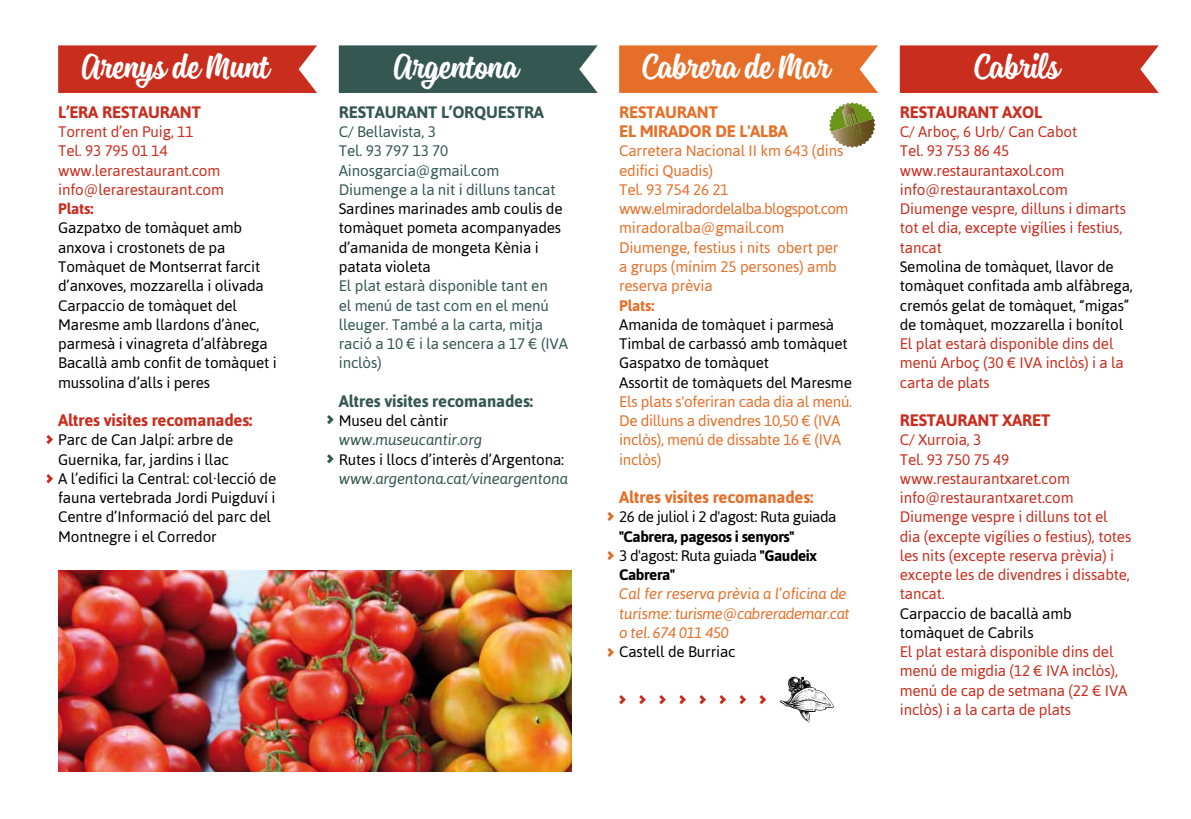
<style>
.page{position:relative;width:1191px;height:819px;background:#fff}
.page>*{position:absolute;margin:0;border:0;box-sizing:border-box;transform-origin:0 0}
.t1{font:42px "Sanelma";color:#fff}
.t2{font:700 16.62px "Asap";letter-spacing:-.01em;color:#c92d1e}
.t3{font:700 16.62px/19.2px "Asap";letter-spacing:-.01em;color:#e56f29}
.t4{font:700 16.62px "Asap";letter-spacing:-.01em;color:#345851}
.t5{font:15.22px/19.2px "Asap";letter-spacing:-.01em;color:#000}
.t6{font:15.22px/19.2px "Asap";letter-spacing:-.01em;color:#c92d1e}
.t7{font:15.22px/19.2px "Asap";letter-spacing:-.01em;color:#e56f29}
.t8{font:15.22px/19.2px "Asap";letter-spacing:-.01em;color:#345851}
.t9{font:italic 15.22px/19.2px "Asap";letter-spacing:-.03em;color:#e56f29}
.t10{font:700 15.22px/19.2px "Asap";letter-spacing:-.03em;color:#000}
.t11{font:italic 15.22px "Asap";letter-spacing:-.01em;color:#345851}
.t12{font:15.22px "Asap";letter-spacing:-.03em;color:#000}
.t13{font:700 15.22px "Asap";letter-spacing:-.01em;color:#c92d1e}
.t14{font:700 15.22px "Asap";letter-spacing:-.01em;color:#e56f29}
.s1{font-weight:400}
</style>
<div class="page">
<svg style="left:46px;top:435px;width:7px;height:9px"></svg>
<svg style="left:327px;top:415px;width:7px;height:9px"></svg>
<svg style="left:607px;top:512px;width:7px;height:9px"></svg>
<svg style="left:46px;top:474px;width:7px;height:9px"></svg>
<svg style="left:327px;top:454px;width:7px;height:9px"></svg>
<svg style="left:607px;top:551px;width:7px;height:9px"></svg>
<svg style="left:607px;top:647px;width:7px;height:10px"></svg>
<div style="left:58px;top:45px;width:259px;height:48px;background:#c92d1e"></div>
<div style="left:899px;top:45px;width:259px;height:48px;background:#c92d1e"></div>
<div style="left:339px;top:45px;width:258px;height:48px;background:#345851"></div>
<div style="left:619px;top:45px;width:259px;height:48px;background:#e56f29"></div>
<img style="left:58px;top:570px;width:514px;height:201px">
<svg style="left:829px;top:102px;width:44px;height:46px"></svg>
<svg style="left:619px;top:695px;width:7px;height:9px"></svg>
<svg style="left:639px;top:695px;width:7px;height:9px"></svg>
<svg style="left:659px;top:695px;width:7px;height:9px"></svg>
<svg style="left:679px;top:695px;width:7px;height:9px"></svg>
<svg style="left:699px;top:695px;width:7px;height:9px"></svg>
<svg style="left:719px;top:695px;width:7px;height:9px"></svg>
<svg style="left:739px;top:695px;width:7px;height:9px"></svg>
<svg style="left:759px;top:695px;width:7px;height:9px"></svg>
<svg style="left:780px;top:676px;width:54px;height:46px"></svg>
<h1 class="t1" style="left:81px;top:39px;width:189px">Arenys de Munt</h1>
<h1 class="t1" style="left:393px;top:39px;width:126px">Argentona</h1>
<h1 class="t1" style="left:642px;top:39px;width:188px">Cabrera de Mar</h1>
<h1 class="t1" style="left:974px;top:39px;width:86px">Cabrils</h1>
<p class="t2" style="left:58px;top:102px;width:144px">L’ERA RESTAURANT</p>
<p class="t6" style="left:58px;top:122px;width:167px">Torrent d’en Puig, 11<br>Tel. 93 795 01 14 www.lerarestaurant.com info@lerarestaurant.com</p>
<p class="t13" style="left:58px;top:200px;width:37px">Plats:</p>
<p class="t5" style="left:58px;top:218px;width:220px">Gazpatxo de tomàquet amb anxova i crostonets de pa<br>Tomàquet de Montserrat farcit d’anxoves, mozzarella i olivada<br>Carpaccio de tomàquet del<br>Maresme amb llardons d’ànec, parmesà i vinagreta d’alfàbrega<br>Bacallà amb confit de tomàquet i mussolina d’alls i peres</p>
<p class="t2" style="left:58px;top:410px;width:196px">Altres visites recomanades:</p>
<p class="t5" style="left:58px;top:430px;width:220px">Parc de Can Jalpí: arbre de<br>Guernika, far, jardins i llac<br>A l’edifici la Central: col·lecció de fauna vertebrada Jordi Puigduví i<br>Centre d’Informació del parc del<br>Montnegre i el Corredor</p>
<p class="t4" style="left:339px;top:102px;width:207px">RESTAURANT L’ORQUESTRA</p>
<p class="t8" style="left:339px;top:122px;width:218px">C/ Bellavista, 3<br>Tel. 93 797 13 70<br>Ainosgarcia@gmail.com<br>Diumenge a la nit i dilluns tancat</p>
<p class="t5" style="left:339px;top:199px;width:225px">Sardines marinades amb coulis de tomàquet pometa acompanyades d’amanida de mongeta Kènia i patata violeta</p>
<p class="t8" style="left:339px;top:276px;width:231px">El plat estarà disponible tant en<br>el menú de tast com en el menú lleuger. També a la carta, mitja ració a 10 € i la sencera a 17 € (IVA inclòs)</p>
<p class="t4" style="left:339px;top:391px;width:196px">Altres visites recomanades:</p>
<p class="t5" style="left:339px;top:411px;width:111px">Museu del càntir</p>
<p class="t11" style="left:339px;top:431px;width:145px">www.museucantir.org</p>
<p class="t5" style="left:339px;top:449px;width:227px">Rutes i llocs d’interès d’Argentona:</p>
<p class="t11" style="left:339px;top:469px;width:231px">www.argentona.cat/vineargentona</p>
<p class="t3" style="left:619px;top:102px;width:170px">RESTAURANT<br>EL MIRADOR DE L'ALBA</p>
<p class="t7" style="left:619px;top:141px;width:231px">Carretera Nacional II km 643 (dins edifici Quadis)<br>Tel. 93 754 26 21 www.elmiradordelalba.blogspot.com miradoralba@gmail.com<br>Diumenge, festius i nits obert per a grups (mínim 25 persones) amb reserva prèvia</p>
<p class="t14" style="left:619px;top:296px;width:37px">Plats:</p>
<p class="t5" style="left:619px;top:314px;width:234px">Amanida de tomàquet i parmesà<br>Timbal de carbassó amb tomàquet<br>Gaspatxo de tomàquet<br>Assortit de tomàquets del Maresme</p>
<p class="t7" style="left:619px;top:391px;width:235px">Els plats s'oferiran cada dia al menú.<br>De dilluns a divendres 10,50 € (IVA inclòs), menú de dissabte 16 € (IVA inclòs)</p>
<p class="t3" style="left:619px;top:487px;width:196px">Altres visites recomanades:</p>
<p class="t12" style="left:619px;top:508px;width:219px">26 de juliol i 2 d'agost: Ruta guiada</p>
<p class="t10" style="left:619px;top:526px;width:199px">"Cabrera, pagesos i senyors"<br><span class="s1">3 d'agost: Ruta guiada</span> "Gaudeix<br>Cabrera"</p>
<p class="t9" style="left:619px;top:584px;width:232px">Cal fer reserva prèvia a l’oficina de turisme: turisme@cabrerademar.cat o tel. 674 011 450</p>
<p class="t5" style="left:619px;top:642px;width:118px">Castell de Burriac</p>
<p class="t2" style="left:899px;top:102px;width:144px">RESTAURANT AXOL</p>
<p class="t6" style="left:899px;top:122px;width:228px">C/ Arboç, 6 Urb/ Can Cabot<br>Tel. 93 753 86 45 www.restaurantaxol.com info@restaurantaxol.com<br>Diumenge vespre, dilluns i dimarts tot el dia, excepte vigílies i festius, tancat</p>
<p class="t5" style="left:899px;top:257px;width:234px">Semolina de tomàquet, llavor de tomàquet confitada amb alfàbrega, cremós gelat de tomàquet, “migas” de tomàquet, mozzarella i bonítol</p>
<p class="t6" style="left:899px;top:334px;width:225px">El plat estarà disponible dins del menú Arboç (30 € IVA inclòs) i a la carta de plats</p>
<p class="t2" style="left:899px;top:410px;width:152px">RESTAURANT XARET</p>
<p class="t6" style="left:899px;top:430px;width:233px">C/ Xurroia, 3<br>Tel. 93 750 75 49 www.restaurantxaret.com info@restaurantxaret.com<br>Diumenge vespre i dilluns tot el dia (excepte vigílies o festius), totes les nits (excepte reserva prèvia) i excepte les de divendres i dissabte, tancat.</p>
<p class="t5" style="left:899px;top:603px;width:173px">Carpaccio de bacallà amb tomàquet de Cabrils</p>
<p class="t6" style="left:899px;top:642px;width:229px">El plat estarà disponible dins del menú de migdia (12 € IVA inclòs), menú de cap de setmana (22 € IVA inclòs) i a la carta de plats</p>
</div>
